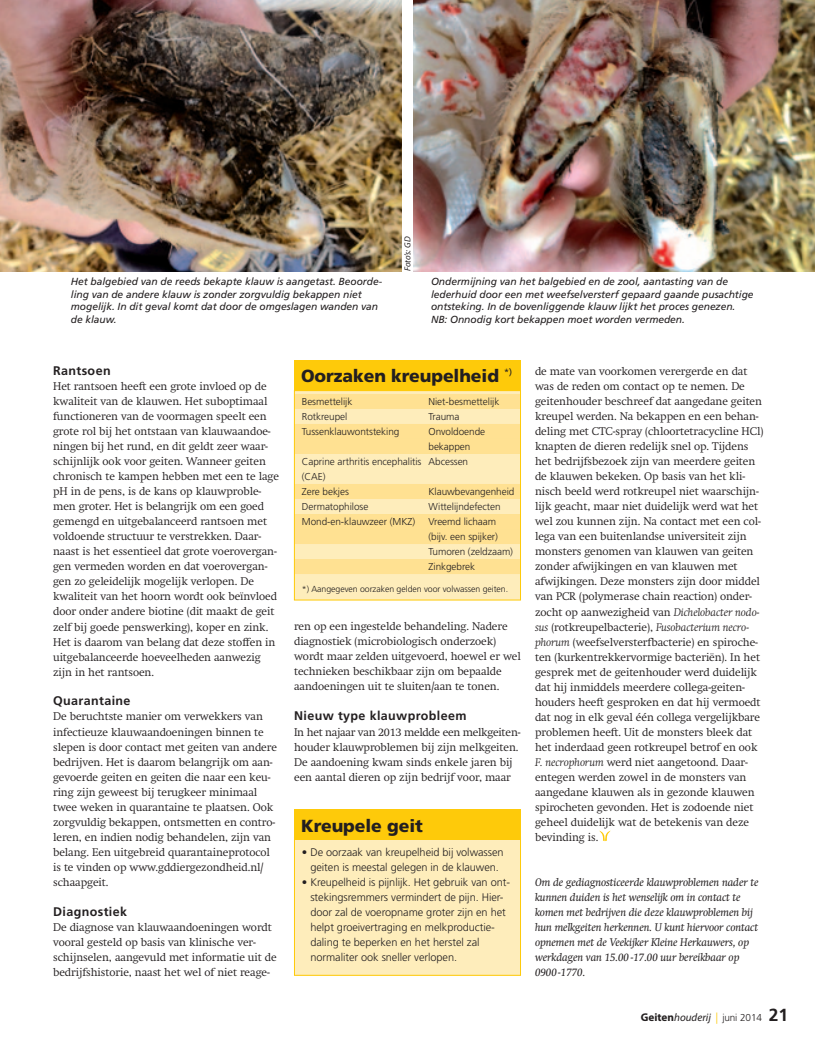
<style>
.page{position:relative;width:815px;height:1046px;background:#fff}
.page>*{position:absolute;margin:0;border:0;box-sizing:border-box;transform-origin:0 0}
.t1{font:900 17.5px "Frutiger LT Std";letter-spacing:-.005em;color:#231f20}
.t2{font:700 12.5px "Frutiger LT Std";letter-spacing:.03em;color:#231f20}
.t3{font:300 11px/15px "Swift";letter-spacing:-.005em;color:#231f20}
.t4{font:300 11px/15px "Frutiger LT Std";letter-spacing:-.005em;color:#231f20;text-align:center}
.t5{font:italic 11px/15px "Swift";letter-spacing:-.005em;color:#231f20}
.t6{font:italic 11px "Myriad Pro";color:#231f20}
.t7{font:italic 10.25px/12.5px "Frutiger LT Std";letter-spacing:-.005em;color:#231f20}
.t8{font:300 10px/15px "Frutiger LT Std";letter-spacing:-.005em;color:#231f20}
.t9{font:300 8.75px "Frutiger LT Std";letter-spacing:-.005em;color:#231f20}
.t10{font:italic 8.75px "Myriad Pro";color:#231f20}
.s1{font-style:italic}
.s2{font-weight:700;font-style:normal;font-size:11.25px}
.s3{font-size:11.25px;color:#feca0a}
.s4{font-family:"Frutiger LT Std";font-weight:300;font-style:normal;font-size:10px}
.s5{font-family:"Frutiger LT Std";font-weight:700;font-style:normal;font-size:17.5px}
</style>
<div class="page">
<div style="left:294px;top:837px;width:226px;height:138px;background:#feedbb"></div>
<div style="left:294px;top:836px;width:227px;height:139px;border:1px solid #feca0a"></div>
<div style="left:294px;top:809px;width:227px;height:30px;background:#feca0a"></div>
<div style="left:294px;top:390px;width:226px;height:210px;background:#feedbb"></div>
<div style="left:295px;top:394px;width:225px;height:15px;background:#ffe192"></div>
<div style="left:295px;top:424px;width:225px;height:15px;background:#ffe192"></div>
<div style="left:295px;top:439px;width:225px;height:15px;background:#ffe192"></div>
<div style="left:295px;top:484px;width:225px;height:15px;background:#ffe192"></div>
<div style="left:295px;top:514px;width:225px;height:15px;background:#ffe192"></div>
<div style="left:295px;top:529px;width:225px;height:15px;background:#ffe192"></div>
<div style="left:295px;top:559px;width:225px;height:15px;background:#ffe192"></div>
<div style="left:294px;top:390px;width:227px;height:210px;border:1px solid #feca0a"></div>
<div style="left:294px;top:360px;width:227px;height:30px;background:#feca0a"></div>
<img style="left:0;top:0;width:402px;height:271px">
<img style="left:413px;top:0;width:402px;height:271px">
<svg style="left:599px;top:830px;width:12px;height:11px"></svg>
<p class="t10" style="left:402px;top:271px;width:36px;rotate:-90deg">Foto’s: GD</p>
<p class="t7" style="left:71px;top:275px;width:313px">Het balgebied van de reeds bekapte klauw is aangetast. Beoorde&shy;ling van de andere klauw is zonder zorgvuldig bekappen niet mogelijk. In dit geval komt dat door de omgeslagen wanden van de klauw.</p>
<p class="t7" style="left:431px;top:275px;width:324px">Ondermijning van het balgebied en de zool, aantasting van de lederhuid door een met weefselversterf gepaard gaande pusachtige ontsteking. In de bovenliggende klauw lijkt het proces genezen.<br>NB: Onnodig kort bekappen moet worden vermeden.</p>
<p class="t2" style="left:53px;top:363px;width:59px">Rantsoen</p>
<p class="t3" style="left:53px;top:379px;width:227px">Het rantsoen heeft een grote invloed op de kwaliteit van de klauwen. Het suboptimaal functioneren van de voormagen speelt een grote rol bij het ontstaan van klauwaandoe&shy;ningen bij het rund, en dit geldt zeer waar&shy;schijnlijk ook voor geiten. Wanneer geiten chronisch te kampen hebben met een te lage pH in de pens, is de kans op klauwproble&shy;men groter. Het is belangrijk om een goed gemengd en uitgebalanceerd rantsoen met voldoende structuur te verstrekken. Daar&shy;naast is het essentieel dat grote voerovergan&shy;gen vermeden worden en dat voerovergan&shy;gen zo geleidelijk mogelijk verlopen. De kwaliteit van het hoorn wordt ook beïnvloed door onder andere biotine (dit maakt de geit zelf bij goede penswerking), koper en zink.<br>Het is daarom van belang dat deze stoffen in uitgebalanceerde hoeveelheden aanwezig zijn in het rantsoen.</p>
<p class="t2" style="left:53px;top:693px;width:79px">Quarantaine</p>
<p class="t3" style="left:53px;top:709px;width:225px">De beruchtste manier om verwekkers van infectieuze klauwaandoeningen binnen te slepen is door contact met geiten van andere bedrijven. Het is daarom belangrijk om aan&shy;gevoerde geiten en geiten die naar een keu&shy;ring zijn geweest bij terugkeer minimaal twee weken in quarantaine te plaatsen. Ook zorgvuldig bekappen, ontsmetten en contro&shy;leren, en indien nodig behandelen, zijn van belang. Een uitgebreid quarantaineprotocol is te vinden op www.gddiergezondheid.nl/ schaapgeit.</p>
<p class="t2" style="left:53px;top:903px;width:75px">Diagnostiek</p>
<p class="t3" style="left:53px;top:919px;width:225px">De diagnose van klauwaandoeningen wordt vooral gesteld op basis van klinische ver&shy;schijnselen, aangevuld met informatie uit de bedrijfshistorie, naast het wel of niet reage-</p>
<h1 class="t1" style="left:301px;top:365px;width:213px">Oorzaken kreupelheid <sup>*)</sup></h1>
<p class="t8" style="left:302px;top:394px;width:52px">Besmettelijk</p>
<p class="t8" style="left:429px;top:394px;width:72px">Niet-besmettelijk</p>
<p class="t8" style="left:302px;top:409px;width:47px">Rotkreupel</p>
<p class="t8" style="left:429px;top:409px;width:33px">Trauma</p>
<p class="t8" style="left:302px;top:424px;width:99px">Tussenklauwontsteking</p>
<p class="t8" style="left:429px;top:424px;width:58px">Onvoldoende</p>
<p class="t8" style="left:429px;top:439px;width:43px">bekappen</p>
<p class="t8" style="left:302px;top:454px;width:168px">Caprine arthritis encephalitis Abcessen</p>
<p class="t8" style="left:302px;top:469px;width:25px">(CAE)</p>
<p class="t8" style="left:302px;top:484px;width:49px">Zere bekjes</p>
<p class="t8" style="left:429px;top:484px;width:87px">Klauwbevangenheid</p>
<p class="t8" style="left:302px;top:499px;width:68px">Dermatophilose</p>
<p class="t8" style="left:429px;top:499px;width:74px">Wittelijndefecten</p>
<p class="t8" style="left:302px;top:514px;width:115px">Mond-en-klauwzeer (MKZ)</p>
<p class="t8" style="left:429px;top:514px;width:86px">Vreemd lichaam (bijv. een spijker)<br>Tumoren (zeldzaam)<br>Zinkgebrek</p>
<p class="t9" style="left:302px;top:583px;width:208px">*) Aangegeven oorzaken gelden voor volwassen geiten.</p>
<p class="t3" style="left:294px;top:619px;width:228px">ren op een ingestelde behandeling. Nadere diagnostiek (microbiologisch onderzoek) wordt maar zelden uitgevoerd, hoewel er wel technieken beschikbaar zijn om bepaalde aandoeningen uit te sluiten/aan te tonen.</p>
<p class="t2" style="left:294px;top:708px;width:174px">Nieuw type klauwprobleem</p>
<p class="t3" style="left:294px;top:724px;width:228px">In het najaar van 2013 meldde een melkgeiten&shy;houder klauwproblemen bij zijn melkgeiten.<br>De aandoening kwam sinds enkele jaren bij een aantal dieren op zijn bedrijf voor, maar</p>
<h1 class="t1" style="left:301px;top:814px;width:123px">Kreupele geit</h1>
<p class="t4" style="left:302px;top:844px;width:203px">• De oorzaak van kreupelheid bij volwassen geiten is meestal gelegen in de klauwen.</p>
<p class="t4" style="left:310px;top:874px;width:201px;text-align:left;text-indent:-8px">• Kreupelheid is pijnlijk. Het gebruik van ont&shy;stekingsremmers vermindert de pijn. Hier&shy;door zal de voeropname groter zijn en het helpt groeivertraging en melkproductie&shy;daling te beperken en het herstel zal normaliter ook sneller verlopen.</p>
<p class="t3" style="left:535px;top:364px;width:230px">de mate van voorkomen verergerde en dat was de reden om contact op te nemen. De geitenhouder beschreef dat aangedane geiten kreupel werden. Na bekappen en een behan&shy;deling met CTC-spray (chloortetracycline HCl) knapten de dieren redelijk snel op. Tijdens het bedrijfsbezoek zijn van meerdere geiten de klauwen bekeken. Op basis van het kli&shy;nisch beeld werd rotkreupel niet waarschijn&shy;lijk geacht, maar niet duidelijk werd wat het wel zou kunnen zijn. Na contact met een col&shy;lega van een buitenlandse universiteit zijn monsters genomen van klauwen van geiten zonder afwijkingen en van klauwen met afwijkingen. Deze monsters zijn door middel van PCR (polymerase chain reaction) onder&shy;zocht op aanwezigheid van <span class="s1">Dichelobacter nodo&shy;sus</span> (rotkreupelbacterie), <span class="s1">Fusobacterium necro&shy;phorum</span> (weefselversterfbacterie) en spiroche&shy;ten (kurkentrekkervormige bacteriën). In het gesprek met de geitenhouder werd duidelijk dat hij inmiddels meerdere collega-geiten&shy;houders heeft gesproken en dat hij vermoedt dat nog in elk geval één collega vergelijkbare problemen heeft. Uit de monsters bleek dat het inderdaad geen rotkreupel betrof en ook <span class="s1">F. necrophorum</span> werd niet aangetoond. Daar&shy;entegen werden zowel in de monsters van aangedane klauwen als in gezonde klauwen spirocheten gevonden. Het is zodoende niet geheel duidelijk wat de betekenis van deze bevinding is.</p>
<p class="t5" style="left:535px;top:874px;width:225px">Om de gediagnosticeerde klauwproblemen nader te kunnen duiden is het wenselijk om in contact te komen met bedrijven die deze klauwproblemen bij hun melkgeiten herkennen. U kunt hiervoor contact opnemen met de Veekijker Kleine Herkauwers, op werkdagen van 15.00-17.00 uur bereikbaar op 0900-1770.</p>
<p class="t6" style="left:641px;top:1010px;width:149px"><span class="s2">Geiten</span>houderij <span class="s3">|</span> <span class="s4">juni 2014</span> <span class="s5">21</span></p>
</div>
